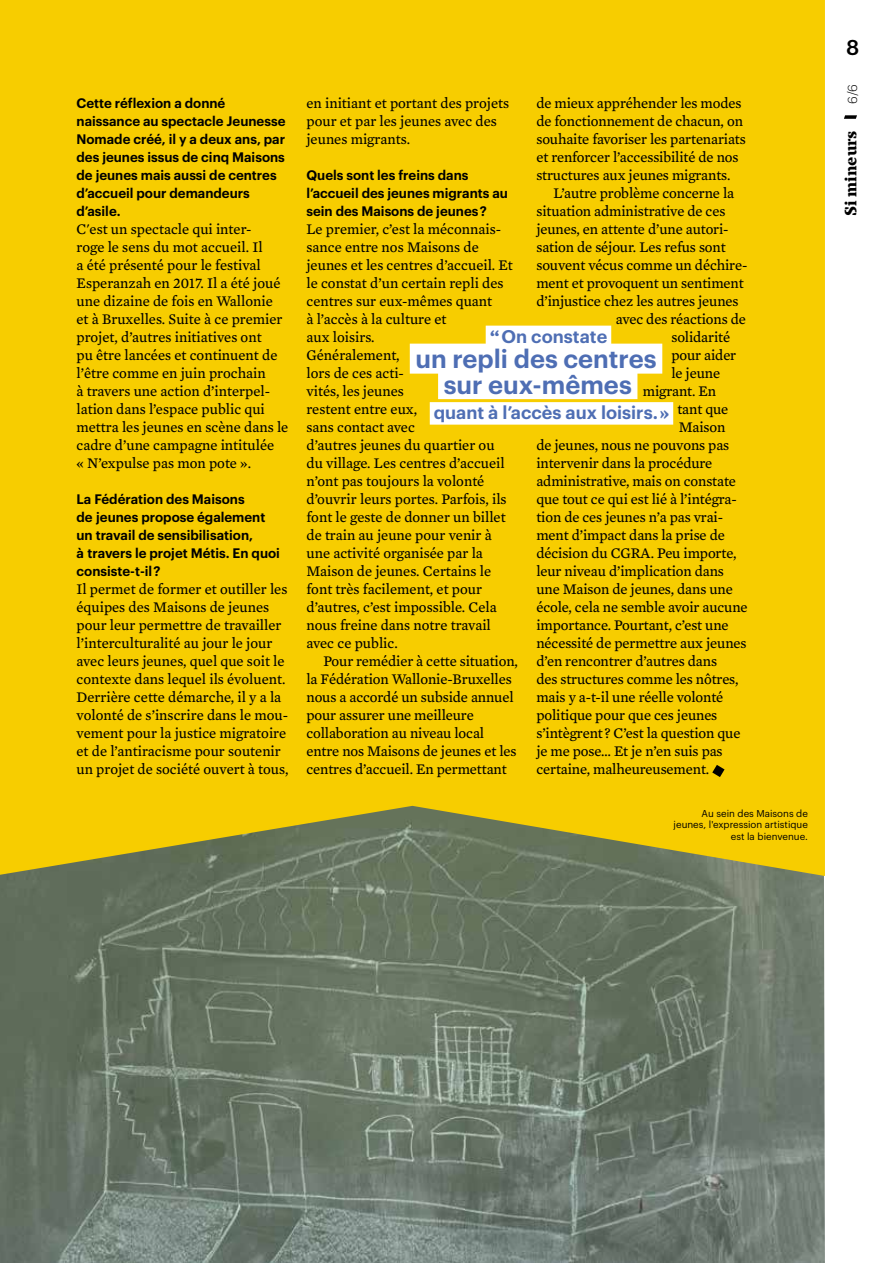
<style>
.page{position:relative;width:893px;height:1263px;background:#fff}
.page>*{position:absolute;margin:0;border:0;box-sizing:border-box;transform-origin:0 0}
.t1{font:600 25.5px/25.5px "Graphik";color:#4e6eb4;text-align:center}
.t2{font:500 21px "Graphik";color:#000}
.t3{font:600 18px "Graphik";color:#4e6eb4}
.t4{font:800 16.5px "TT Tricks Stencil";color:#000}
.t5{font:15px/18px "Mercury Text G3";letter-spacing:-.01em;color:#000}
.t6{font:600 13.5px/18px "Graphik";color:#000}
.t7{font:300 12.75px "Graphik";color:#000}
.t8{font:9.75px/11.7px "Graphik";color:#000;text-align:right}
.s1{font-family:"TT Tricks Stencil";font-weight:900}
</style>
<div class="page">
<img style="left:0;top:876px;width:825px;height:387px">
<div style="left:0;top:0;width:825px;height:876px;background:#f7cd00"></div>
<svg style="left:712px;top:765px;width:12px;height:12px"></svg>
<svg style="left:844px;top:115px;width:13px;height:4px"></svg>
<div style="left:486px;top:326px;width:125px;height:22px;background:#fff"></div>
<div style="left:410px;top:344px;width:252px;height:30px;background:#fff"></div>
<div style="left:438px;top:369px;width:199px;height:30px;background:#fff"></div>
<div style="left:430px;top:402px;width:243px;height:23px;background:#fff"></div>
<p class="t6" style="left:77px;top:93px;width:210px">Cette réflexion a donné naissance au spectacle Jeunesse<br>Nomade créé, il y a deux ans, par des jeunes issus de cinq Maisons de jeunes mais aussi de centres d’accueil pour demandeurs d’asile.</p>
<p class="t5" style="left:77px;top:220px;width:213px">C'est un spectacle qui inter-<br>roge le sens du mot accueil. Il<br>a été présenté pour le festival<br>Esperanzah en 2017. Il a été joué une dizaine de fois en Wallonie et à Bruxelles. Suite à ce premier projet, d’autres initiatives ont<br>pu être lancées et continuent de l’être comme en juin prochain<br>à travers une action d’interpel&shy;lation dans l’espace public qui mettra les jeunes en scène dans le cadre d’une campagne intitulée<br>« N’expulse pas mon pote ».</p>
<p class="t6" style="left:77px;top:489px;width:205px">La Fédération des Maisons<br>de jeunes propose également un travail de sensibilisation,<br>à travers le projet Métis. En quoi consiste-t-il ?</p>
<p class="t5" style="left:77px;top:580px;width:213px">Il permet de former et outiller les équipes des Maisons de jeunes pour leur permettre de travailler l’interculturalité au jour le jour avec leurs jeunes, quel que soit le contexte dans lequel ils évoluent.<br>Derrière cette démarche, il y a la volonté de s’inscrire dans le mou&shy;vement pour la justice migratoire et de l’antiracisme pour soutenir un projet de société ouvert à tous,</p>
<p class="t5" style="left:536px;top:94px;width:211px">de mieux appréhender les modes de fonctionnement de chacun, on souhaite favoriser les partenariats et renforcer l’accessibilité de nos structures aux jeunes migrants.</p>
<p class="t5" style="left:553px;top:184px;width:182px">L’autre problème concerne la</p>
<p class="t5" style="left:536px;top:202px;width:191px">situation administrative de ces</p>
<p class="t5" style="left:536px;top:220px;width:194px">jeunes, en attente d’une autori-</p>
<p class="t5" style="left:536px;top:238px;width:191px">sation de séjour. Les refus sont</p>
<p class="t5" style="left:536px;top:256px;width:213px">souvent vécus comme un déchire-</p>
<p class="t5" style="left:536px;top:274px;width:209px">ment et provoquent un sentiment</p>
<p class="t5" style="left:536px;top:292px;width:204px">d’injustice chez les autres jeunes</p>
<p class="t5" style="left:616px;top:310px;width:132px">avec des réactions de</p>
<p class="t5" style="left:671px;top:328px;width:60px">solidarité</p>
<p class="t5" style="left:671px;top:346px;width:66px">pour aider</p>
<p class="t5" style="left:671px;top:364px;width:50px">le jeune</p>
<p class="t5" style="left:643px;top:382px;width:75px">migrant. En</p>
<p class="t5" style="left:677px;top:400px;width:52px">tant que</p>
<p class="t5" style="left:679px;top:418px;width:48px">Maison</p>
<p class="t5" style="left:536px;top:436px;width:194px">de jeunes, nous ne pouvons pas</p>
<p class="t5" style="left:536px;top:454px;width:177px">intervenir dans la procédure</p>
<p class="t5" style="left:536px;top:472px;width:201px">administrative, mais on constate</p>
<p class="t5" style="left:536px;top:490px;width:202px">que tout ce qui est lié à l’intégra-</p>
<p class="t5" style="left:536px;top:508px;width:188px">tion de ces jeunes n’a pas vrai-</p>
<p class="t5" style="left:536px;top:526px;width:190px">ment d’impact dans la prise de</p>
<p class="t5" style="left:536px;top:544px;width:202px">décision du CGRA. Peu importe,</p>
<p class="t5" style="left:536px;top:562px;width:189px">leur niveau d’implication dans</p>
<p class="t5" style="left:536px;top:580px;width:198px">une Maison de jeunes, dans une</p>
<p class="t5" style="left:536px;top:598px;width:213px">école, cela ne semble avoir aucune</p>
<p class="t5" style="left:536px;top:616px;width:194px">importance. Pourtant, c’est une</p>
<p class="t5" style="left:536px;top:634px;width:212px">nécessité de permettre aux jeunes</p>
<p class="t5" style="left:536px;top:652px;width:182px">d’en rencontrer d’autres dans</p>
<p class="t5" style="left:536px;top:670px;width:204px">des structures comme les nôtres,</p>
<p class="t5" style="left:536px;top:688px;width:189px">mais y a-t-il une réelle volonté</p>
<p class="t5" style="left:536px;top:706px;width:182px">politique pour que ces jeunes</p>
<p class="t5" style="left:536px;top:724px;width:206px">s’intègrent ? C’est la question que</p>
<p class="t5" style="left:536px;top:742px;width:188px">je me pose… Et je n’en suis pas</p>
<p class="t5" style="left:536px;top:760px;width:174px">certaine, malheureusement.</p>
<p class="t5" style="left:306px;top:94px;width:204px">en initiant et portant des projets pour et par les jeunes avec des jeunes migrants.</p>
<p class="t6" style="left:306px;top:165px;width:203px">Quels sont les freins dans l’accueil des jeunes migrants au sein des Maisons de jeunes ?</p>
<p class="t5" style="left:306px;top:220px;width:208px">Le premier, c’est la méconnais&shy;sance entre nos Maisons de jeunes et les centres d’accueil. Et le constat d’un certain repli des centres sur eux-mêmes quant<br>à l’accès à la culture et<br>aux loisirs.<br>Généralement,<br>lors de ces acti-<br>vités, les jeunes<br>restent entre eux,<br>sans contact avec<br>d’autres jeunes du quartier ou du village. Les centres d’accueil n’ont pas toujours la volonté d’ouvrir leurs portes. Parfois, ils font le geste de donner un billet de train au jeune pour venir à une activité organisée par la<br>Maison de jeunes. Certains le font très facilement, et pour d’autres, c’est impossible. Cela nous freine dans notre travail avec ce public.</p>
<p class="t5" style="left:306px;top:652px;width:213px;text-indent:17px">Pour remédier à cette situation, la Fédération Wallonie-Bruxelles nous a accordé un subside annuel pour assurer une meilleure collaboration au niveau local entre nos Maisons de jeunes et les centres d’accueil. En permettant</p>
<p class="t3" style="left:490px;top:323px;width:119px"><span class="s1">“</span> On constate</p>
<h1 class="t1" style="left:415px;top:344px;width:243px">un repli des centres sur eux-mêmes</h1>
<p class="t3" style="left:434px;top:399px;width:237px">quant à l’accès aux loisirs. <span class="s1">»</span></p>
<p class="t8" style="left:674px;top:806px;width:136px">Au sein des Maisons de jeunes, l'expression artistique est la bienvenue.</p>
<h2 class="t2" style="left:846px;top:31px;width:15px">8</h2>
<p class="t7" style="left:843px;top:104px;width:21px;rotate:-90deg">6/6</p>
<p class="t4" style="left:840px;top:216px;width:88px;rotate:-90deg">Si mineurs</p>
</div>
